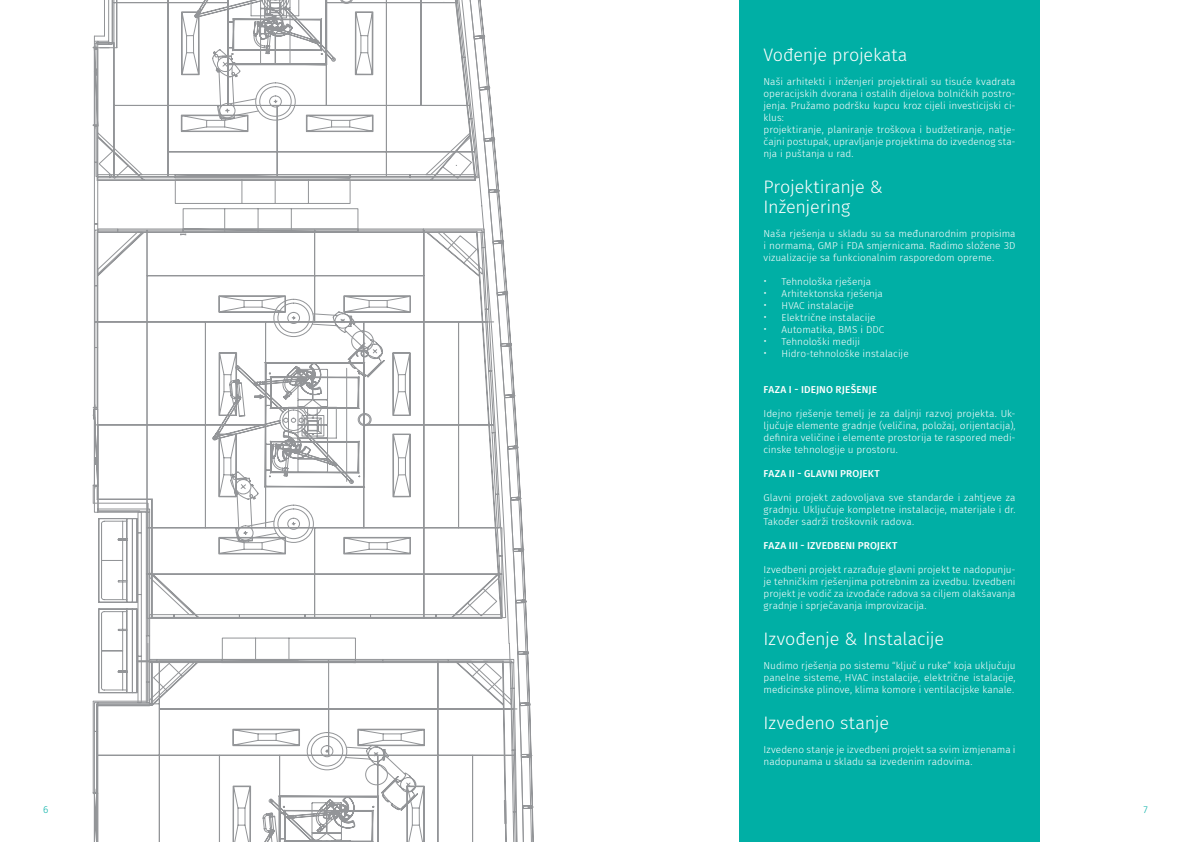
<style>
.page{position:relative;width:1191px;height:842px;background:#fff}
.page>*{position:absolute;margin:0;border:0;box-sizing:border-box;transform-origin:0 0}
.t1{font:300 18px/20px "Fira Sans";letter-spacing:-.015em;color:#fff}
.t2{font:300 10px/12px "Fira Sans";color:#fff;text-align:justify}
.t3{font:500 10px "Fira Sans";letter-spacing:.01em;color:#fff}
.t4{font:300 10px "Fira Sans";color:#00afa5}
.s1{font-size:12px}
</style>
<div class="page">
<svg style="left:522px;top:520px;width:12px;height:322px"></svg>
<svg style="left:506px;top:275px;width:11px;height:567px"></svg>
<svg style="left:92px;top:0;width:414px;height:842px"></svg>
<div style="left:739px;top:0;width:300px;height:842px;background:#00afa5"></div>
<h1 class="t1" style="left:763px;top:44px;width:145px">Vođenje projekata</h1>
<p class="t2" style="left:763px;top:75px;width:253px;text-align:left">Naši arhitekti i inženjeri projektirali su tisuće kvadrata operacijskih dvorana i ostalih dijelova bolničkih postro&shy;jenja. Pružamo podršku kupcu kroz cijeli investicijski ci&shy;klus:<br>projektiranje, planiranje troškova i budžetiranje, natje&shy;čajni postupak, upravljanje projektima do izvedenog sta&shy;nja i puštanja u rad.</p>
<h1 class="t1" style="left:763px;top:176px;width:121px">Projektiranje &amp;<br>Inženjering</h1>
<p class="t2" style="left:763px;top:227px;width:254px">Naša rješenja u skladu su sa međunarodnim propisima i normama, GMP i FDA smjernicama. Radimo složene 3D vizualizacije sa funkcionalnim rasporedom opreme.</p>
<p class="t2" style="left:763px;top:275px;width:109px"><span class="s1">•</span> Tehnološka rješenja</p>
<p class="t2" style="left:763px;top:287px;width:121px"><span class="s1">•</span> Arhitektonska rješenja</p>
<p class="t2" style="left:763px;top:299px;width:92px"><span class="s1">•</span> HVAC instalacije</p>
<p class="t2" style="left:763px;top:311px;width:113px"><span class="s1">•</span> Električne instalacije</p>
<p class="t2" style="left:763px;top:323px;width:122px"><span class="s1">•</span> Automatika, BMS i DDC</p>
<p class="t2" style="left:763px;top:335px;width:98px"><span class="s1">•</span> Tehnološki mediji</p>
<p class="t2" style="left:763px;top:347px;width:147px"><span class="s1">•</span> Hidro-tehnološke instalacije</p>
<p class="t3" style="left:763px;top:381px;width:115px">FAZA I - IDEJNO RJEŠENJE</p>
<p class="t2" style="left:763px;top:407px;width:254px">Idejno rješenje temelj je za daljnji razvoj projekta. Uk&shy;ljučuje elemente gradnje (veličina, položaj, orijentacija), definira veličine i elemente prostorija te raspored medi&shy;cinske tehnologije u prostoru.</p>
<p class="t3" style="left:763px;top:465px;width:118px">FAZA II - GLAVNI PROJEKT</p>
<p class="t2" style="left:763px;top:491px;width:254px">Glavni projekt zadovoljava sve standarde i zahtjeve za gradnju. Uključuje kompletne instalacije, materijale i dr.<br>Također sadrži troškovnik radova.</p>
<p class="t3" style="left:763px;top:537px;width:135px">FAZA III - IZVEDBENI PROJEKT</p>
<p class="t2" style="left:763px;top:563px;width:254px">Izvedbeni projekt razrađuje glavni projekt te nadopunju&shy;je tehničkim rješenjima potrebnim za izvedbu. Izvedbeni projekt je vodič za izvođače radova sa ciljem olakšavanja gradnje i sprječavanja improvizacija.</p>
<h1 class="t1" style="left:763px;top:628px;width:182px">Izvođenje &amp; Instalacije</h1>
<p class="t2" style="left:763px;top:659px;width:254px">Nudimo rješenja po sistemu “ključ u ruke” koja uključuju panelne sisteme, HVAC instalacije, električne istalacije, medicinske plinove, klima komore i ventilacijske kanale.</p>
<h1 class="t1" style="left:763px;top:712px;width:127px">Izvedeno stanje</h1>
<p class="t2" style="left:763px;top:743px;width:254px">Izvedeno stanje je izvedbeni projekt sa svim izmjenama i nadopunama u skladu sa izvedenim radovima.</p>
<p class="t4" style="left:43px;top:802px;width:7px">6</p>
<p class="t4" style="left:1143px;top:802px;width:6px">7</p>
</div>
